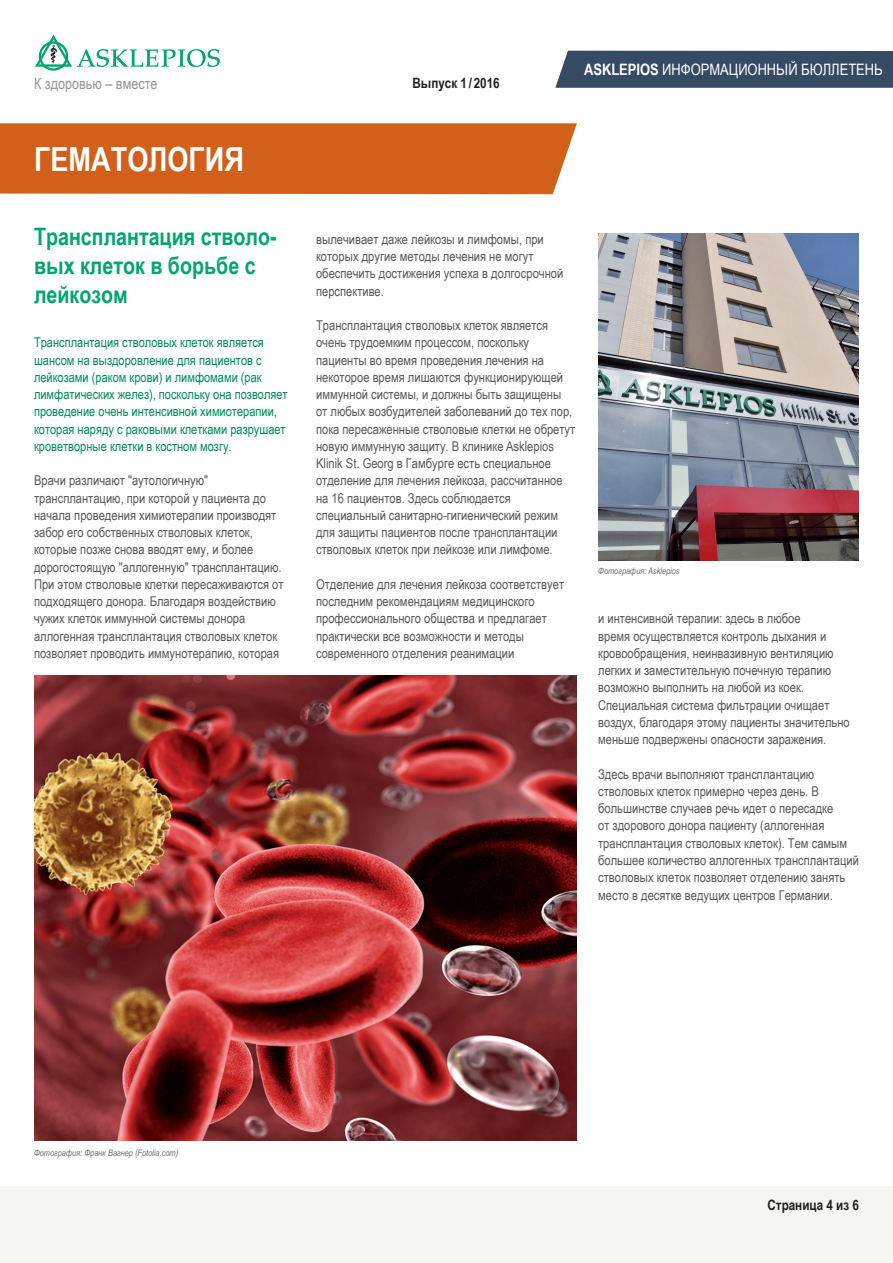
<style>
.page{position:relative;width:893px;height:1263px;background:#fff}
.page>*{position:absolute;margin:0;border:0;box-sizing:border-box;transform-origin:0 0}
.t1{font:700 33px "Arial Narrow";color:#fff}
.t2{font:700 24px/28.8px "Arial Narrow";color:#00a66e}
.t3{font:15.75px "Arial Narrow";color:#fff}
.t4{font:15.45px "Arial Narrow";color:#939598}
.t5{font:700 14.25px "Arial Narrow";color:#231f20}
.t6{font:13.5px/17.2px "Arial Narrow";color:#57585a}
.t7{font:13.5px/17.2px "Arial Narrow";color:#008c5b}
.t8{font:italic 9px "Arial Narrow";color:#6c6d70}
.s1{font-weight:700}
</style>
<div class="page">
<div style="left:0;top:1186px;width:893px;height:77px;background:#f5f5f4"></div>
<img style="left:34px;top:675px;width:543px;height:466px">
<div style="left:0;top:123px;width:577px;height:71px;background:#d2601a"></div>
<img style="left:598px;top:234px;width:261px;height:326px">
<div style="left:555px;top:51px;width:338px;height:37px;background:#354a63"></div>
<svg style="left:35px;top:35px;width:185px;height:36px"></svg>
<p class="t4" style="left:34px;top:72px;width:125px">К здоровью – вместе</p>
<p class="t5" style="left:412px;top:72px;width:89px">Выпуск 1 / 2016</p>
<h1 class="t1" style="left:34px;top:134px;width:211px">ГЕМАТОЛОГИЯ</h1>
<p class="t3" style="left:584px;top:58px;width:300px"><span class="s1">ASKLEPIOS</span> ИНФОРМАЦИОННЫЙ БЮЛЛЕТЕНЬ</p>
<h2 class="t2" style="left:34px;top:221px;width:244px">Трансплантация стволо&shy;вых клеток в борьбе с лейкозом</h2>
<p class="t7" style="left:34px;top:333px;width:255px">Трансплантация стволовых клеток является шансом на выздоровление для пациентов с лейкозами (раком крови) и лимфомами (рак лимфатических желез), поскольку она позволяет проведение очень интенсивной химиотерапии, которая наряду с раковыми клетками разрушает кроветворные клетки в костном мозгу.</p>
<p class="t6" style="left:34px;top:471px;width:251px">Врачи различают "аутологичную" трансплантацию, при которой у пациента до начала проведения химиотерапии производят забор его собственных стволовых клеток, которые позже снова вводят ему, и более дорогостоящую "аллогенную" трансплантацию.<br>При этом стволовые клетки пересаживаются от подходящего донора. Благодаря воздействию чужих клеток иммунной системы донора аллогенная трансплантация стволовых клеток позволяет проводить иммунотерапию, которая</p>
<p class="t6" style="left:316px;top:230px;width:249px">вылечивает даже лейкозы и лимфомы, при которых другие методы лечения не могут обеспечить достижения успеха в долгосрочной перспективе.</p>
<p class="t6" style="left:316px;top:316px;width:261px">Трансплантация стволовых клеток является очень трудоемким процессом, поскольку пациенты во время проведения лечения на некоторое время лишаются функционирующей иммунной системы, и должны быть защищены от любых возбудителей заболеваний до тех пор, пока пересаженные стволовые клетки не обретут новую иммунную защиту. В клинике Asklepios Klinik St. Georg в Гамбурге есть специальное отделение для лечения лейкоза, рассчитанное на 16 пациентов. Здесь соблюдается специальный санитарно-гигиенический режим для защиты пациентов после трансплантации стволовых клеток при лейкозе или лимфоме.</p>
<p class="t6" style="left:316px;top:575px;width:250px">Отделение для лечения лейкоза соответствует последним рекомендациям медицинского профессионального общества и предлагает практически все возможности и методы современного отделения реанимации</p>
<p class="t8" style="left:598px;top:564px;width:83px">Фотография: Asklepios</p>
<p class="t6" style="left:598px;top:609px;width:253px">и интенсивной терапии: здесь в любое<br>время осуществляется контроль дыхания и кровообращения, неинвазивную вентиляцию легких и заместительную почечную терапию возможно выполнить на любой из коек.<br>Специальная система фильтрации очищает воздух, благодаря этому пациенты значительно меньше подвержены опасности заражения.</p>
<p class="t6" style="left:598px;top:765px;width:262px">Здесь врачи выполняют трансплантацию стволовых клеток примерно через день. В большинстве случаев речь идет о пересадке<br>от здорового донора пациенту (аллогенная трансплантация стволовых клеток). Тем самым большее количество аллогенных трансплантаций стволовых клеток позволяет отделению занять место в десятке ведущих центров Германии.</p>
<p class="t8" style="left:34px;top:1147px;width:146px">Фотография: Франк Вагнер (Fotolia.com)</p>
<p class="t5" style="left:767px;top:1194px;width:93px">Страница 4 из 6</p>
</div>
